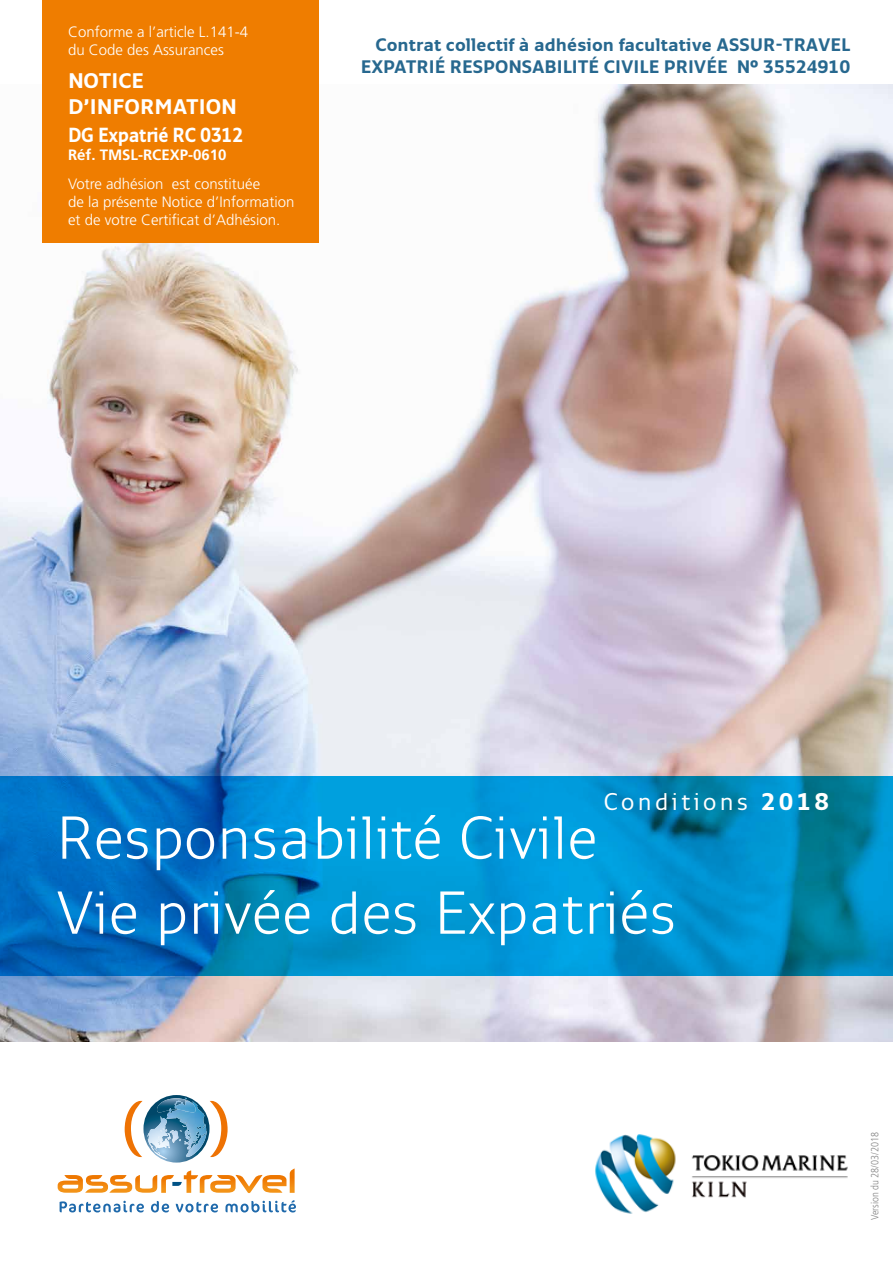
<style>
.page{position:relative;width:893px;height:1263px;background:#fff}
.page>*{position:absolute;margin:0;border:0;box-sizing:border-box;transform-origin:0 0}
.t1{font:300 60px/75px "Monitor";letter-spacing:.01em;color:#fff}
.t2{font:24px "Monitor";letter-spacing:.14em;color:#fff}
.t3{font:700 21px/25.2px "Monitor";color:#fff}
.t4{font:700 20.25px "Monitor";letter-spacing:-.02em;color:#fff;scale:.9 1}
.t5{font:700 18px/21.6px "Monitor";color:#27688f;text-align:right}
.t6{font:300 15px/18px "Frutiger LT Std";color:#fff}
.t7{font:700 15px "Frutiger LT Std";color:#fff}
.t8{font:300 condensed 10.5px "Frutiger LT Std";color:#878787}
.s1{font-weight:700}
</style>
<div class="page">
<img style="left:0;top:84px;width:893px;height:958px">
<svg style="left:0;top:776px;width:893px;height:200px"></svg>
<div style="left:43px;top:0;width:276px;height:243px;background:#ef7d00"></div>
<svg style="left:60px;top:1201px;width:84px;height:11px"></svg>
<svg style="left:151px;top:1201px;width:18px;height:11px"></svg>
<svg style="left:176px;top:1202px;width:42px;height:10px"></svg>
<svg style="left:225px;top:1200px;width:71px;height:12px"></svg>
<svg style="left:58px;top:1168px;width:237px;height:25px"></svg>
<svg style="left:125px;top:1095px;width:103px;height:67px"></svg>
<img style="left:595px;top:1134px;width:253px;height:80px">
<p class="t6" style="left:68px;top:23px;width:182px">Conforme a l’article L.141-4 du Code des Assurances</p>
<h3 class="t3" style="left:68px;top:68px;width:170px">NOTICE<br>D’INFORMATION</h3>
<h3 class="t4" style="left:68px;top:123px;width:196px">DG Expatrié RC 0312</h3>
<p class="t7" style="left:68px;top:146px;width:160px">Réf. TMSL-RCEXP-0610</p>
<p class="t6" style="left:68px;top:175px;width:228px">Votre adhésion est constituée<br>de la présente Notice d’Information et de votre Certificat d’Adhésion.</p>
<p class="t5" style="left:361px;top:34px;width:491px">Contrat collectif à adhésion facultative ASSUR-TRAVEL<br>EXPATRIÉ RESPONSABILITÉ CIVILE PRIVÉE N° 35524910</p>
<h2 class="t2" style="left:604px;top:787px;width:227px">Conditions <span class="s1">2018</span></h2>
<h1 class="t1" style="left:57px;top:798px;width:621px">Responsabilité Civile<br>Vie privée des Expatriés</h1>
<p class="t8" style="left:869px;top:1220px;width:90px;rotate:-90deg">Version du 28/03/2018</p>
</div>
